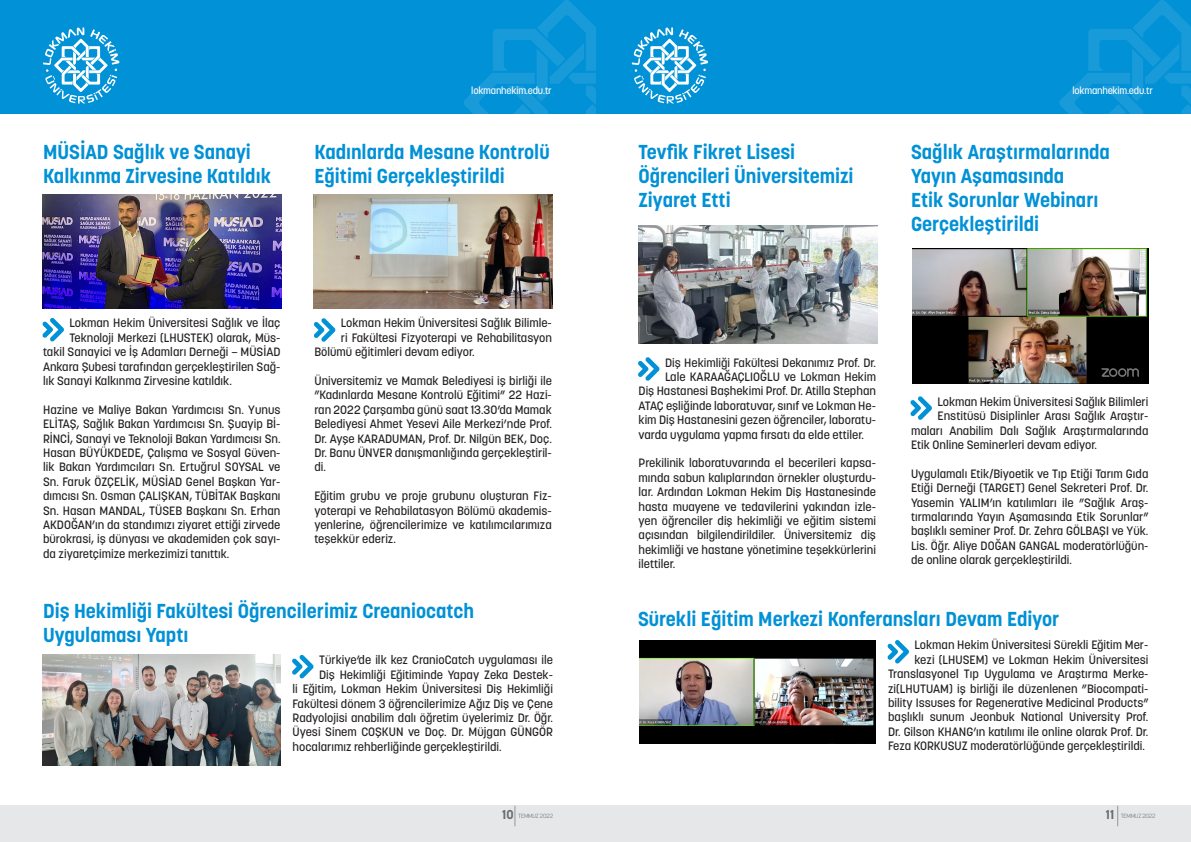
<style>
.page{position:relative;width:1191px;height:842px;background:#fff}
.page>*{position:absolute;margin:0;border:0;box-sizing:border-box;transform-origin:0 0}
.t1{font:700 20px/24px "Korolev";color:#0091d6}
.t2{font:500 12px/14.4px "Korolev";color:#231f20;text-align:justify}
.t3{font:500 10px "Korolev";letter-spacing:-.02em;color:#fff}
.t4{font:300 5.9px "Korolev";letter-spacing:-.03em;color:#6c6d70}
.s1{font-weight:700;font-size:12.8px}
.s2{font-size:6px}
</style>
<div class="page">
<div style="left:0;top:806px;width:1191px;height:36px;background:#e6e7e9"></div>
<div style="left:595px;top:0;width:596px;height:113px;background:#0091d6"></div>
<svg style="left:1059px;top:0;width:132px;height:113px"></svg>
<div style="left:0;top:0;width:595px;height:113px;background:#0091d6"></div>
<svg style="left:464px;top:0;width:131px;height:113px"></svg>
<svg style="left:514px;top:806px;width:1px;height:20px"></svg>
<svg style="left:1117px;top:806px;width:1px;height:20px"></svg>
<svg style="left:43px;top:28px;width:76px;height:76px"></svg>
<svg style="left:632px;top:28px;width:76px;height:76px"></svg>
<svg style="left:42px;top:318px;width:22px;height:23px"></svg>
<svg style="left:638px;top:357px;width:21px;height:24px"></svg>
<svg style="left:314px;top:318px;width:21px;height:24px"></svg>
<svg style="left:292px;top:655px;width:21px;height:23px"></svg>
<svg style="left:887px;top:640px;width:22px;height:23px"></svg>
<svg style="left:910px;top:396px;width:22px;height:24px"></svg>
<img style="left:43px;top:194px;width:238px;height:114px">
<img style="left:638px;top:226px;width:239px;height:118px">
<img style="left:314px;top:194px;width:239px;height:114px">
<img style="left:43px;top:654px;width:237px;height:111px">
<img style="left:639px;top:640px;width:236px;height:104px">
<img style="left:912px;top:248px;width:236px;height:136px">
<p class="t3" style="left:471px;top:84px;width:82px">lokmanhekim.edu.tr</p>
<p class="t3" style="left:1072px;top:84px;width:82px">lokmanhekim.edu.tr</p>
<p class="t1" style="left:43px;top:140px;width:229px">MÜSİAD Sağlık ve Sanayi<br>Kalkınma Zirvesine Katıldık</p>
<p class="t1" style="left:638px;top:140px;width:216px">Tevfik Fikret Lisesi<br>Öğrencileri Üniversitemizi<br>Ziyaret Etti</p>
<p class="t1" style="left:314px;top:140px;width:237px">Kadınlarda Mesane Kontrolü<br>Eğitimi Gerçekleştirildi</p>
<p class="t2" style="left:70px;top:316px;width:212px">Lokman Hekim Üniversitesi Sağlık ve İlaç</p>
<p class="t2" style="left:70px;top:330px;width:212px">Teknoloji Merkezi (LHUSTEK) olarak, Müs-</p>
<p class="t2" style="left:43px;top:345px;width:239px">takil Sanayici ve İş Adamları Derneği – MÜSİAD</p>
<p class="t2" style="left:43px;top:359px;width:239px">Ankara Şubesi tarafından gerçekleştirilen Sağ-</p>
<p class="t2" style="left:43px;top:373px;width:190px">lık Sanayi Kalkınma Zirvesine katıldık.</p>
<p class="t2" style="left:43px;top:402px;width:239px">Hazine ve Maliye Bakan Yardımcısı Sn. Yunus ELİTAŞ, Sağlık Bakan Yardımcısı Sn. Şuayip Bİ-RİNCİ, Sanayi ve Teknoloji Bakan Yardımcısı Sn.<br>Hasan BÜYÜKDEDE, Çalışma ve Sosyal Güven&shy;lik Bakan Yardımcıları Sn. Ertuğrul SOYSAL ve Sn. Faruk ÖZÇELİK, MÜSİAD Genel Başkan Yar&shy;dımcısı Sn. Osman ÇALIŞKAN, TÜBİTAK Başkanı Sn. Hasan MANDAL, TÜSEB Başkanı Sn. Erhan AKDOĞAN’ın da standımızı ziyaret ettiği zirvede bürokrasi, iş dünyası ve akademiden çok sayı&shy;da ziyaretçimize merkezimizi tanıttık.</p>
<p class="t2" style="left:341px;top:316px;width:212px">Lokman Hekim Üniversitesi Sağlık Bilimle-</p>
<p class="t2" style="left:341px;top:330px;width:212px">ri Fakültesi Fizyoterapi ve Rehabilitasyon</p>
<p class="t2" style="left:314px;top:345px;width:161px">Bölümü eğitimleri devam ediyor.</p>
<p class="t2" style="left:314px;top:373px;width:239px">Üniversitemiz ve Mamak Belediyesi iş birliği ile ”Kadınlarda Mesane Kontrolü Eğitimi” 22 Hazi&shy;ran 2022 Çarşamba günü saat 13.30’da Mamak Belediyesi Ahmet Yesevi Aile Merkezi’nde Prof.<br>Dr. Ayşe KARADUMAN, Prof. Dr. Nilgün BEK, Doç.<br>Dr. Banu ÜNVER danışmanlığında gerçekleştiril&shy;di.</p>
<p class="t2" style="left:314px;top:489px;width:239px">Eğitim grubu ve proje grubunu oluşturan Fiz&shy;yoterapi ve Rehabilatasyon Bölümü akademis&shy;yenlerine, öğrencilerimize ve katılımcılarımıza teşekkür ederiz.</p>
<p class="t2" style="left:665px;top:355px;width:212px">Diş Hekimliği Fakültesi Dekanımız Prof. Dr.</p>
<p class="t2" style="left:665px;top:370px;width:212px">Lale KARAAĞAÇLIOĞLU ve Lokman Hekim</p>
<p class="t2" style="left:638px;top:384px;width:239px">Diş Hastanesi Başhekimi Prof. Dr. Atilla Stephan</p>
<p class="t2" style="left:638px;top:398px;width:239px">ATAÇ eşliğinde laboratuvar, sınıf ve Lokman He-</p>
<p class="t2" style="left:638px;top:413px;width:239px">kim Diş Hastanesini gezen öğrenciler, laboratu-</p>
<p class="t2" style="left:638px;top:427px;width:227px">varda uygulama yapma fırsatı da elde ettiler.</p>
<p class="t2" style="left:638px;top:456px;width:239px">Prekilinik laboratuvarında el becerileri kapsa&shy;mında sabun kalıplarından örnekler oluşturdu&shy;lar. Ardından Lokman Hekim Diş Hastanesinde hasta muayene ve tedavilerini yakından izle&shy;yen öğrenciler diş hekimliği ve eğitim sistemi açısından bilgilendirildiler. Üniversitemiz diş hekimliği ve hastane yönetimine teşekkürlerini ilettiler.</p>
<p class="t1" style="left:911px;top:140px;width:200px">Sağlık Araştırmalarında<br>Yayın Aşamasında<br>Etik Sorunlar Webinarı<br>Gerçekleştirildi</p>
<p class="t2" style="left:937px;top:394px;width:212px">Lokman Hekim Üniversitesi Sağlık Bilimleri</p>
<p class="t2" style="left:937px;top:409px;width:212px">Enstitüsü Disiplinler Arası Sağlık Araştır-</p>
<p class="t2" style="left:911px;top:423px;width:239px">maları Anabilim Dalı Sağlık Araştırmalarında</p>
<p class="t2" style="left:911px;top:437px;width:187px">Etik Online Seminerleri devam ediyor.</p>
<p class="t2" style="left:911px;top:466px;width:239px">Uygulamalı Etik/Biyoetik ve Tıp Etiği Tarım Gıda Etiği Derneği (TARGET) Genel Sekreteri Prof. Dr.<br>Yasemin YALIM’ın katılımları ile ”Sağlık Araş&shy;tırmalarında Yayın Aşamasında Etik Sorunlar” başlıklı seminer Prof. Dr. Zehra GÖLBAŞI ve Yük.<br>Lis. Öğr. Aliye DOĞAN GANGAL moderatörlüğün&shy;de online olarak gerçekleştirildi.</p>
<p class="t1" style="left:43px;top:599px;width:432px">Diş Hekimliği Fakültesi Öğrencilerimiz Creaniocatch<br>Uygulaması Yaptı</p>
<p class="t1" style="left:638px;top:607px;width:423px">Sürekli Eğitim Merkezi Konferansları Devam Ediyor</p>
<p class="t2" style="left:888px;top:638px;width:262px;text-align:right">Lokman Hekim Üniversitesi Sürekli Eğitim Mer-<br>kezi (LHUSEM) ve Lokman Hekim Üniversitesi Translasyonel Tıp Uygulama ve Araştırma Merke&shy;zi(LHUTUAM) iş birliği ile düzenlenen ”Biocompati&shy;bility Issuses for Regenerative Medicinal Products” başlıklı sunum Jeonbuk National University Prof.<br>Dr. Gilson KHANG’ın katılımı ile online olarak Prof. Dr.<br>Feza KORKUSUZ moderatörlüğünde gerçekleştirildi.</p>
<p class="t2" style="left:319px;top:653px;width:235px">Türkiye’de ilk kez CranioCatch uygulaması ile</p>
<p class="t2" style="left:319px;top:667px;width:235px">Diş Hekimliği Eğitiminde Yapay Zeka Destek-</p>
<p class="t2" style="left:293px;top:682px;width:262px">li Eğitim, Lokman Hekim Üniversitesi Diş Hekimliği</p>
<p class="t2" style="left:293px;top:696px;width:262px">Fakültesi dönem 3 öğrencilerimize Ağız Diş ve Çene</p>
<p class="t2" style="left:293px;top:710px;width:262px">Radyolojisi anabilim dalı öğretim üyelerimiz Dr. Öğr.</p>
<p class="t2" style="left:293px;top:725px;width:262px">Üyesi Sinem COŞKUN ve Doç. Dr. Müjgan GÜNGÖR</p>
<p class="t2" style="left:293px;top:739px;width:210px">hocalarımız rehberliğinde gerçekleştirildi.</p>
<p class="t4" style="left:502px;top:812px;width:52px"><span class="s1">10</span> TEMMUZ <span class="s2">2022</span></p>
<p class="t4" style="left:1106px;top:812px;width:51px"><span class="s1">11</span> TEMMUZ <span class="s2">2022</span></p>
</div>
